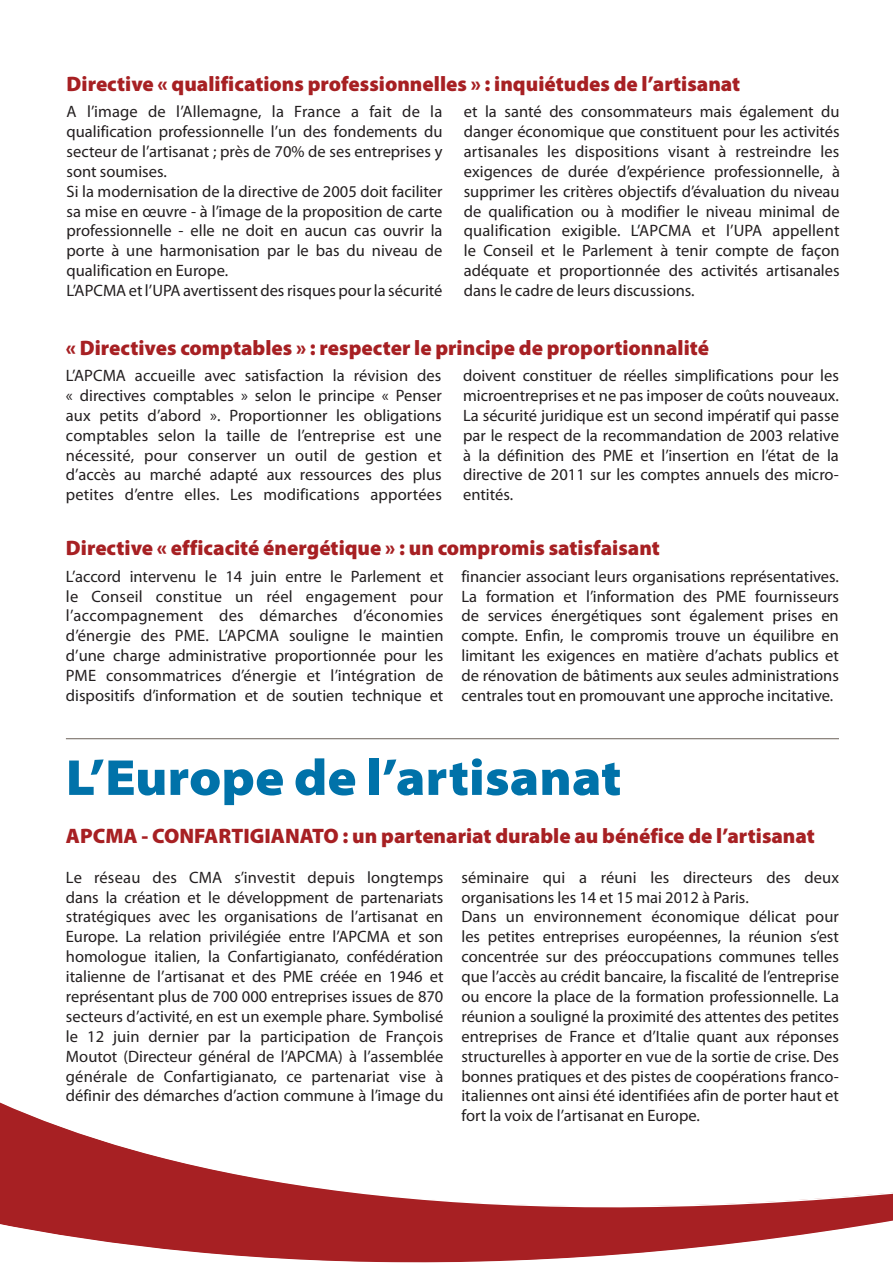
<style>
.page{position:relative;width:893px;height:1263px;background:#fff}
.page>*{position:absolute;margin:0;border:0;box-sizing:border-box;transform-origin:0 0}
.t1{font:900 semi-expanded 51px "Myriad Pro";color:#0072a9}
.t2{font:900 21px "Myriad Pro";color:#a72023}
.t3{font:16.5px/20px "Myriad Pro";color:#231f20;text-align:justify}
</style>
<div class="page">
<hr style="left:66px;top:738px;width:773px;height:1px;background:#6c625a">
<svg style="left:0;top:1102px;width:893px;height:161px"></svg>
<p class="t2" style="left:67px;top:72px;width:675px">Directive « qualifications professionnelles » : inquiétudes de l’artisanat</p>
<p class="t3" style="left:67px;top:102px;width:377px;text-align:left">A l’image de l’Allemagne, la France a fait de la qualification professionnelle l’un des fondements du secteur de l’artisanat ; près de 70% de ses entreprises y sont soumises.<br>Si la modernisation de la directive de 2005 doit faciliter sa mise en œuvre - à l’image de la proposition de carte professionnelle - elle ne doit en aucun cas ouvrir la porte à une harmonisation par le bas du niveau de qualification en Europe.<br>L’APCMA et l’UPA avertissent des risques pour la sécurité</p>
<p class="t3" style="left:464px;top:102px;width:378px">et la santé des consommateurs mais également du danger économique que constituent pour les activités artisanales les dispositions visant à restreindre les exigences de durée d’expérience professionnelle, à supprimer les critères objectifs d’évaluation du niveau de qualification ou à modifier le niveau minimal de qualification exigible. L’APCMA et l’UPA appellent le Conseil et le Parlement à tenir compte de façon adéquate et proportionnée des activités artisanales dans le cadre de leurs discussions.</p>
<p class="t2" style="left:66px;top:336px;width:645px">« Directives comptables » : respecter le principe de proportionnalité</p>
<p class="t3" style="left:66px;top:366px;width:377px">L’APCMA accueille avec satisfaction la révision des « directives comptables » selon le principe « Penser aux petits d’abord ». Proportionner les obligations comptables selon la taille de l’entreprise est une nécessité, pour conserver un outil de gestion et d’accès au marché adapté aux ressources des plus petites d’entre elles. Les modifications apportées</p>
<p class="t3" style="left:463px;top:366px;width:377px">doivent constituer de réelles simplifications pour les microentreprises et ne pas imposer de coûts nouveaux.<br>La sécurité juridique est un second impératif qui passe par le respect de la recommandation de 2003 relative à la définition des PME et l’insertion en l’état de la directive de 2011 sur les comptes annuels des micro&shy;entités.</p>
<p class="t2" style="left:66px;top:536px;width:595px">Directive « efficacité énergétique » : un compromis satisfaisant</p>
<p class="t3" style="left:66px;top:566px;width:379px">L’accord intervenu le 14 juin entre le Parlement et le Conseil constitue un réel engagement pour l’accompagnement des démarches d’économies d’énergie des PME. L’APCMA souligne le maintien d’une charge administrative proportionnée pour les PME consommatrices d’énergie et l’intégration de dispositifs d’information et de soutien technique et</p>
<p class="t3" style="left:461px;top:566px;width:379px">financier associant leurs organisations représentatives.<br>La formation et l’information des PME fournisseurs de services énergétiques sont également prises en compte. Enfin, le compromis trouve un équilibre en limitant les exigences en matière d’achats publics et de rénovation de bâtiments aux seules administrations centrales tout en promouvant une approche incitative.</p>
<h1 class="t1" style="left:66px;top:748px;width:557px">L’Europe de l’artisanat</h1>
<p class="t2" style="left:66px;top:824px;width:750px">APCMA - CONFARTIGIANATO : un partenariat durable au bénéfice de l’artisanat</p>
<p class="t3" style="left:66px;top:867px;width:379px">Le réseau des CMA s’investit depuis longtemps dans la création et le développment de partenariats stratégiques avec les organisations de l’artisanat en Europe. La relation privilégiée entre l’APCMA et son homologue italien, la Confartigianato, confédération italienne de l’artisanat et des PME créée en 1946 et représentant plus de 700 000 entreprises issues de 870 secteurs d’activité, en est un exemple phare. Symbolisé le 12 juin dernier par la participation de François Moutot (Directeur général de l’APCMA) à l’assemblée générale de Confartigianato, ce partenariat vise à définir des démarches d’action commune à l’image du</p>
<p class="t3" style="left:461px;top:867px;width:379px;text-align:left">séminaire qui a réuni les directeurs des deux organisations les 14 et 15 mai 2012 à Paris.<br>Dans un environnement économique délicat pour les petites entreprises européennes, la réunion s’est concentrée sur des préoccupations communes telles que l’accès au crédit bancaire, la fiscalité de l’entreprise ou encore la place de la formation professionnelle. La réunion a souligné la proximité des attentes des petites entreprises de France et d’Italie quant aux réponses structurelles à apporter en vue de la sortie de crise. Des bonnes pratiques et des pistes de coopérations franco&shy;italiennes ont ainsi été identifiées afin de porter haut et fort la voix de l’artisanat en Europe.</p>
</div>
